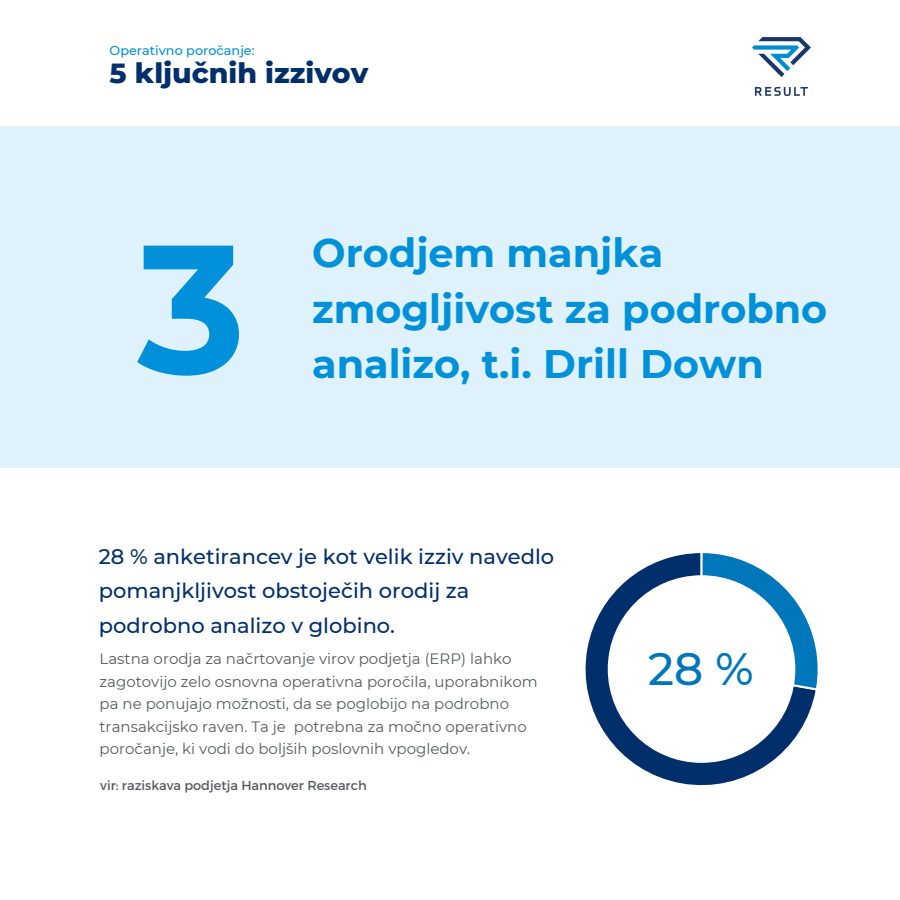
<style>
.page{position:relative;width:900px;height:900px;background:#fff}
.page>*{position:absolute;margin:0;border:0;box-sizing:border-box;transform-origin:0 0}
.t1{font:700 182.7px "Montserrat";color:#0091da}
.t2{font:500 45.3px "Montserrat";color:#0076bb}
.t3{font:700 39.8px/55.5px "Montserrat";color:#0091da}
.t4{font:800 28.3px "Montserrat";color:#002f6c}
.t5{font:500 21px/34.5px "Montserrat";color:#002f6c}
.t6{font:15px/22.5px "Montserrat";color:#535c64}
.t7{font:13px "Montserrat";color:#535c64}
.t8{font:500 12.8px "Montserrat";color:#0091da}
</style>
<div class="page">
<div style="left:0;top:126px;width:900px;height:342px;background:#dff1fa"></div>
<img style="left:752px;top:37px;width:58px;height:58px">
<svg style="left:585px;top:553px;width:231px;height:233px;fill:#012f6c"></svg>
<svg style="left:701px;top:553px;width:117px;height:138px"></svg>
<div style="left:609px;top:576px;width:185px;height:186px;background:#fff;border-radius:50%"></div>
<p class="t8" style="left:110px;top:42px;width:147px">Operativno poročanje:</p>
<p class="t4" style="left:110px;top:56px;width:260px">5 ključnih izzivov</p>
<p class="t1" style="left:137px;top:197px;width:110px">3</p>
<p class="t3" style="left:312px;top:225px;width:517px">Orodjem manjka zmogljivost za podrobno</p>
<p class="t3" style="left:312px;top:336px;width:453px">analizo, t.i. Drill Down</p>
<p class="t5" style="left:99px;top:539px;width:457px">28 % anketirancev je kot velik izziv navedlo pomanjkljivost obstoječih orodij za podrobno analizo v globino.</p>
<p class="t6" style="left:100px;top:648px;width:440px">Lastna orodja za načrtovanje virov podjetja (ERP) lahko zagotovijo zelo osnovna operativna poročila, uporabnikom pa ne ponujajo možnosti, da se poglobijo na podrobno transakcijsko raven. Ta je potrebna za močno operativno poročanje, ki vodi do boljših poslovnih vpogledov.</p>
<p class="t7" style="left:100px;top:777px;width:268px">vir: raziskava podjetja Hannover Research</p>
<p class="t2" style="left:648px;top:641px;width:107px">28 %</p>
</div>
